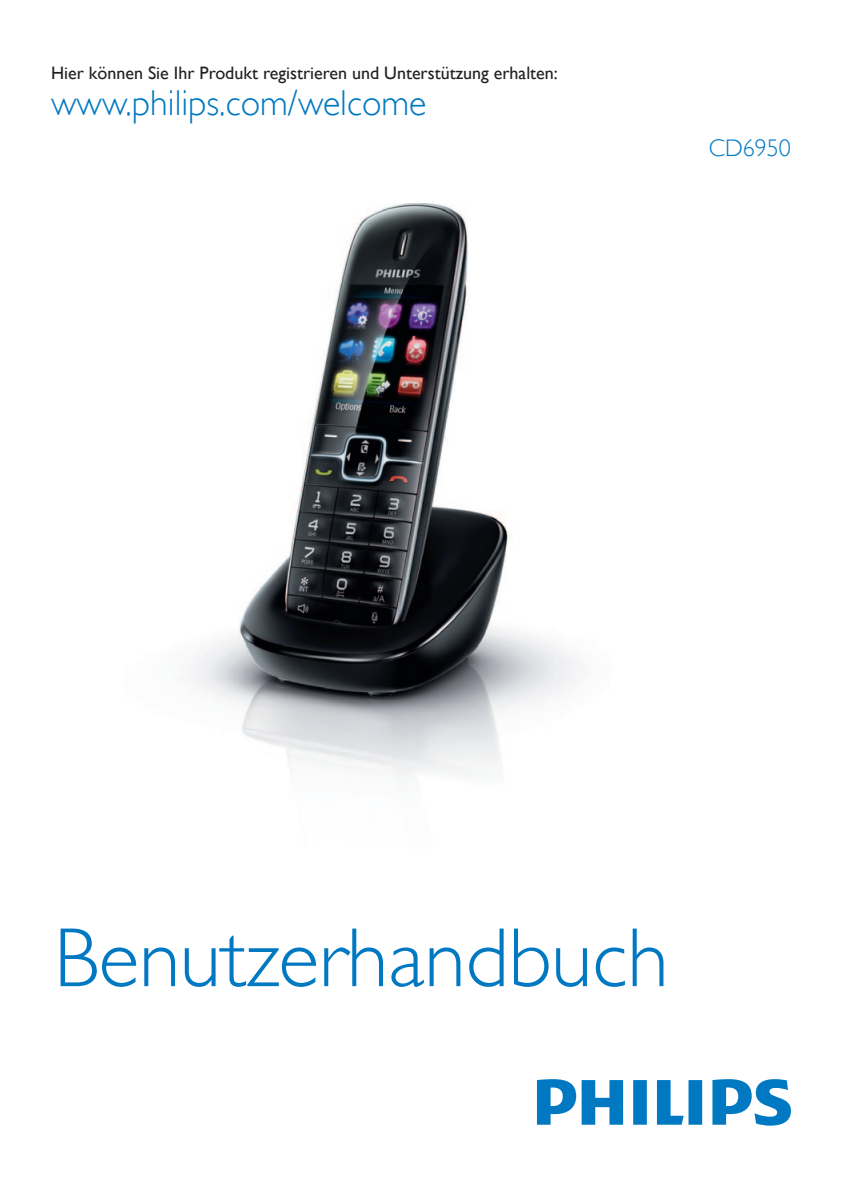
<style>
.page{position:relative;width:842px;height:1191px;background:#fff}
.page>*{position:absolute;margin:0;border:0;box-sizing:border-box;transform-origin:0 0}
.t1{font:84.4px "Gill Sans Alt One WGL Light";color:#0079c2}
.t2{font:36px "Gill Sans Alt One WGL Light";color:#0079c2}
.t3{font:24px "Gill Sans Alt One WGL Light";color:#0079c2}
.t4{font:18px "Gill Sans Alt One WGL";color:#231f20}
</style>
<div class="page">
<svg style="left:537px;top:1079px;width:254px;height:46px"></svg>
<img style="left:191px;top:203px;width:387px;height:579px">
<p class="t4" style="left:51px;top:61px;width:508px">Hier können Sie Ihr Produkt registrieren und Unterstützung erhalten:</p>
<h2 class="t2" style="left:51px;top:80px;width:377px">www.philips.com/welcome</h2>
<h3 class="t3" style="left:709px;top:132px;width:84px">CD6950</h3>
<h1 class="t1" style="left:54px;top:902px;width:616px">Benutzerhandbuch</h1>
</div>
